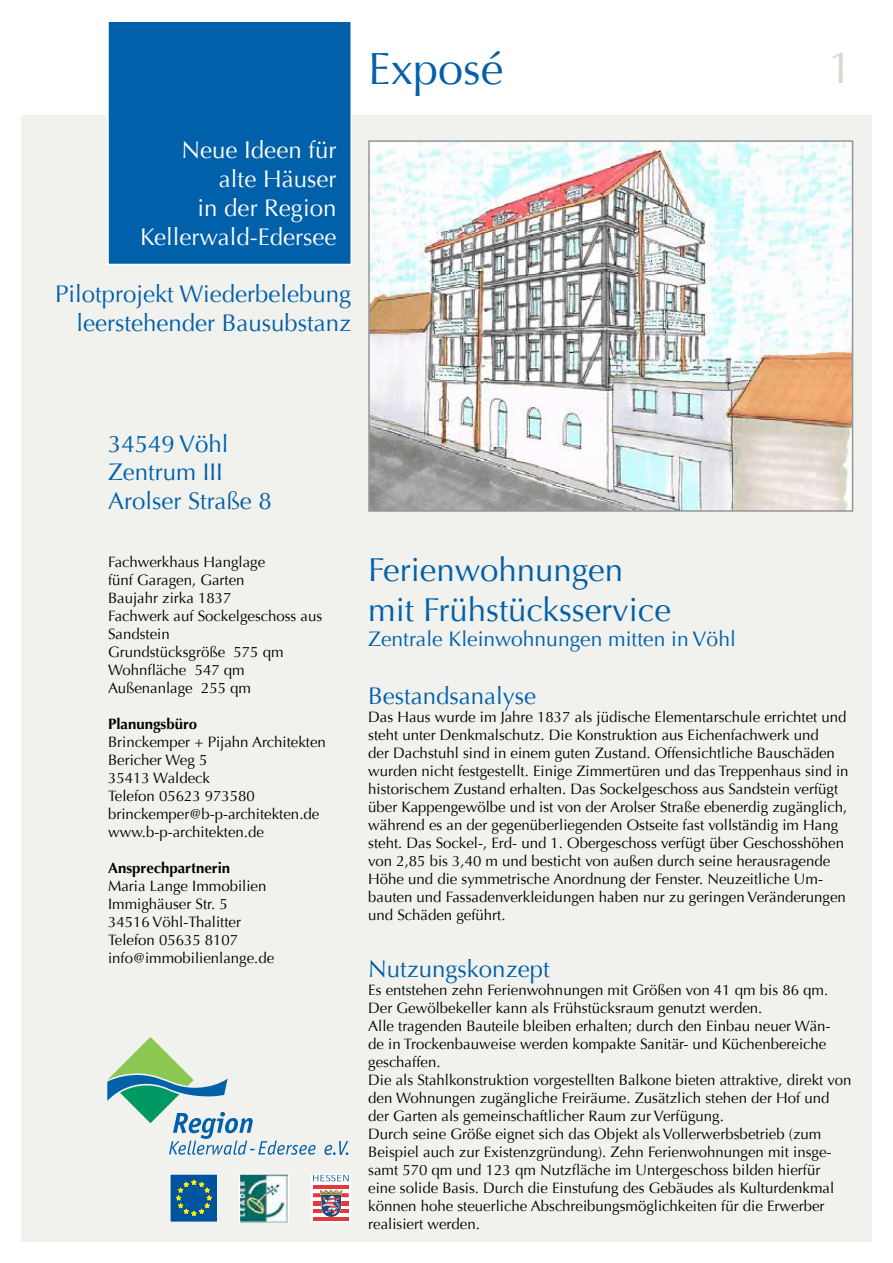
<style>
.page{position:relative;width:893px;height:1263px;background:#fff}
.page>*{position:absolute;margin:0;border:0;box-sizing:border-box;transform-origin:0 0}
.t1{font:45px "Optima";color:#0060a9}
.t2{font:45px "Optima";color:#d8d8d1}
.t3{font:33px/39.6px "Optima";color:#0060a9}
.t4{font:24px/28.8px "Optima";color:#0060a9;text-align:right}
.t5{font:24px/28.8px "Optima";color:#fff;text-align:right}
.t6{font:21px "Optima";color:#0060a9}
.t7{font:15px/18px "Optima";color:#000}
.t8{font:700 15px "Optima";color:#000}
</style>
<div class="page">
<div style="left:21px;top:115px;width:851px;height:1127px;background:#f1f1ee"></div>
<div style="left:107px;top:21px;width:245px;height:244px;background:#0060a9;border:2px solid #fff"></div>
<img style="left:371px;top:143px;width:479px;height:366px">
<div style="left:368px;top:140px;width:485px;height:372px;border:2px solid #939598"></div>
<svg style="left:325px;top:1141px;width:23px;height:14px"></svg>
<svg style="left:107px;top:1037px;width:209px;height:118px"></svg>
<svg style="left:172px;top:1176px;width:44px;height:44px;background:#1c648d"></svg>
<img style="left:241px;top:1176px;width:46px;height:44px">
<div style="left:239px;top:1174px;width:50px;height:48px;border:1px solid #fff"></div>
<div style="left:311px;top:1174px;width:40px;height:48px;background:#fff"></div>
<hr style="left:313px;top:1185px;width:36px;height:4px;background:#e03a3e">
<svg style="left:313px;top:1193px;width:36px;height:4px"></svg>
<hr style="left:313px;top:1201px;width:36px;height:4px;background:#e03a3e">
<hr style="left:313px;top:1209px;width:36px;height:4px;background:#e03a3e">
<hr style="left:313px;top:1217px;width:36px;height:4px;background:#e03a3e">
<svg style="left:319px;top:1189px;width:24px;height:28px"></svg>
<svg style="left:313px;top:1176px;width:36px;height:5px"></svg>
<div style="left:311px;top:1174px;width:40px;height:48px;border:1px solid #fff"></div>
<h3 class="t5" style="left:140px;top:136px;width:198px">Neue Ideen für alte Häuser<br>in der Region<br>Kellerwald-Edersee</h3>
<h3 class="t4" style="left:55px;top:280px;width:298px">Pilotprojekt Wiederbelebung leerstehender Bausubstanz</h3>
<h1 class="t1" style="left:368px;top:43px;width:137px">Exposé</h1>
<h1 class="t2" style="left:828px;top:42px;width:27px">1</h1>
<h3 class="t4" style="left:108px;top:429px;width:165px;text-align:left">34549 Vöhl<br>Zentrum III<br>Arolser Straße 8</h3>
<p class="t7" style="left:108px;top:553px;width:216px">Fachwerkhaus Hanglage<br>fünf Garagen, Garten<br>Baujahr zirka 1837<br>Fachwerk auf Sockelgeschoss aus<br>Sandstein<br>Grundstücksgröße 575 qm<br>Wohnfläche 547 qm<br>Außenanlage 255 qm</p>
<p class="t8" style="left:108px;top:715px;width:91px">Planungsbüro</p>
<p class="t7" style="left:108px;top:733px;width:219px">Brinckemper + Pijahn Architekten<br>Bericher Weg 5<br>35413 Waldeck<br>Telefon 05623 973580 brinckemper@b-p-architekten.de www.b-p-architekten.de</p>
<p class="t8" style="left:108px;top:859px;width:124px">Ansprechpartnerin</p>
<p class="t7" style="left:108px;top:877px;width:168px">Maria Lange Immobilien<br>Immighäuser Str. 5<br>34516 Vöhl-Thalitter<br>Telefon 05635 8107 info@immobilienlange.de</p>
<h2 class="t3" style="left:368px;top:551px;width:304px">Ferienwohnungen mit Frühstücksservice</h2>
<h3 class="t6" style="left:368px;top:627px;width:369px">Zentrale Kleinwohnungen mitten in Vöhl</h3>
<h3 class="t4" style="left:368px;top:681px;width:170px">Bestandsanalyse</h3>
<p class="t7" style="left:368px;top:708px;width:482px">Das Haus wurde im Jahre 1837 als jüdische Elementarschule errichtet und steht unter Denkmalschutz. Die Konstruktion aus Eichenfachwerk und<br>der Dachstuhl sind in einem guten Zustand. Offensichtliche Bauschäden wurden nicht festgestellt. Einige Zimmertüren und das Treppenhaus sind in historischem Zustand erhalten. Das Sockelgeschoss aus Sandstein verfügt über Kappengewölbe und ist von der Arolser Straße ebenerdig zugänglich, während es an der gegenüberliegenden Ostseite fast vollständig im Hang steht. Das Sockel-, Erd- und 1. Obergeschoss verfügt über Geschosshöhen von 2,85 bis 3,40 m und besticht von außen durch seine herausragende Höhe und die symmetrische Anordnung der Fenster. Neuzeitliche Um&shy;bauten und Fassadenverkleidungen haben nur zu geringen Veränderungen und Schäden geführt.</p>
<h3 class="t4" style="left:368px;top:955px;width:183px">Nutzungskonzept</h3>
<p class="t7" style="left:368px;top:981px;width:485px">Es entstehen zehn Ferienwohnungen mit Größen von 41 qm bis 86 qm.<br>Der Gewölbekeller kann als Frühstücksraum genutzt werden.<br>Alle tragenden Bauteile bleiben erhalten; durch den Einbau neuer Wän-<br>de in Trockenbauweise werden kompakte Sanitär- und Küchenbereiche geschaffen.<br>Die als Stahlkonstruktion vorgestellten Balkone bieten attraktive, direkt von den Wohnungen zugängliche Freiräume. Zusätzlich stehen der Hof und der Garten als gemeinschaftlicher Raum zur Verfügung.<br>Durch seine Größe eignet sich das Objekt als Vollerwerbsbetrieb (zum Beispiel auch zur Existenzgründung). Zehn Ferienwohnungen mit insge&shy;samt 570 qm und 123 qm Nutzfläche im Untergeschoss bilden hierfür eine solide Basis. Durch die Einstufung des Gebäudes als Kulturdenkmal können hohe steuerliche Abschreibungsmöglichkeiten für die Erwerber realisiert werden.</p>
</div>
